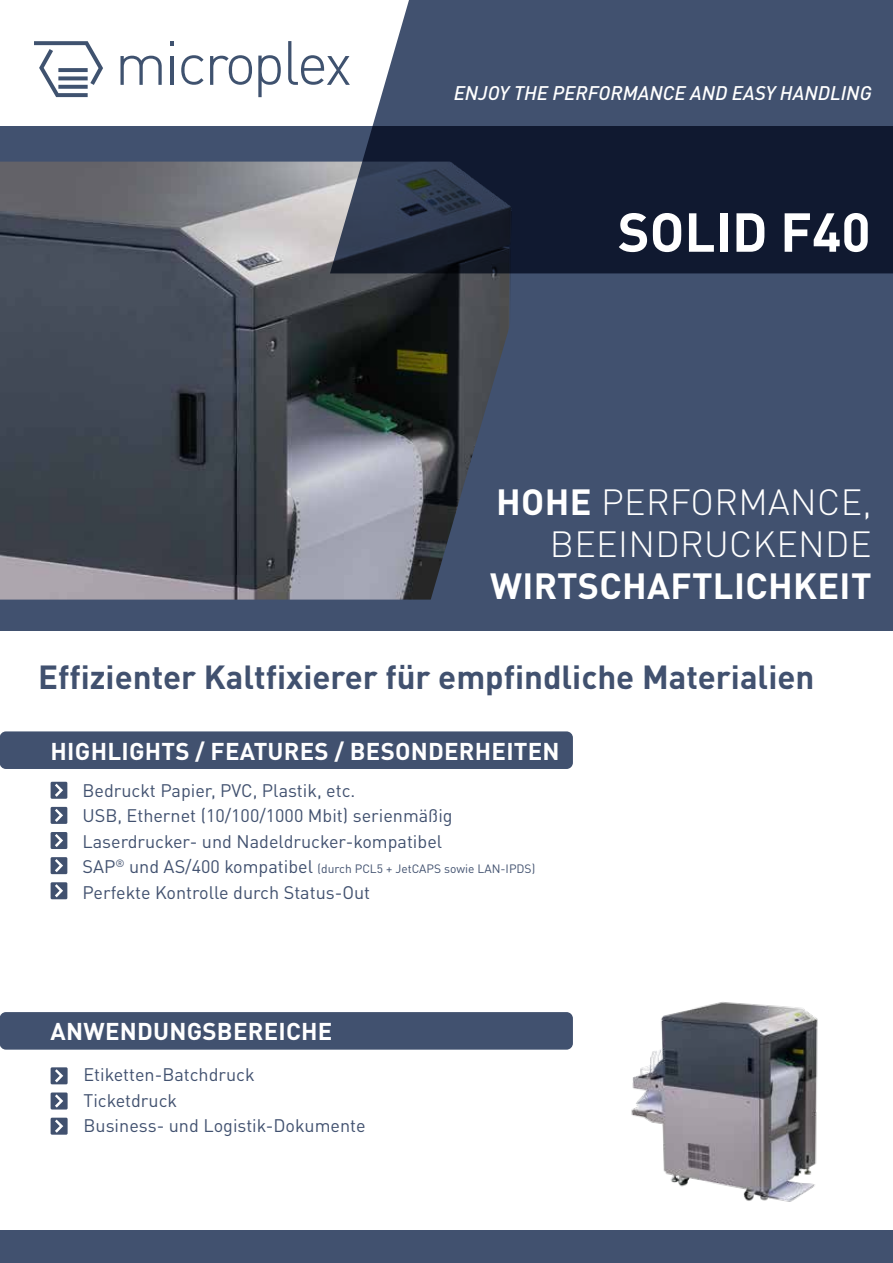
<style>
.page{position:relative;width:893px;height:1263px;background:#fff}
.page>*{position:absolute;margin:0;border:0;box-sizing:border-box;transform-origin:0 0}
.t1{font:700 54px "DIN Pro";color:#fff}
.t2{font:300 36px/42px "DIN Pro";letter-spacing:.01em;color:#fff;text-align:right}
.t3{font:700 36px "DIN Pro";letter-spacing:.01em;color:#fff}
.t4{font:700 33px "DIN Pro";color:#41516f}
.t5{font:700 24px "DIN Pro";letter-spacing:.01em;color:#fff}
.t6{font:italic 500 19.5px "DIN Pro";color:#fff}
.t7{font:18px/25.5px "DIN Pro";color:#41516f}
.t8{font:12px "DIN Pro";color:#41516f}
.s1{font-weight:700}
.s2{font-size:18px}
</style>
<div class="page">
<svg style="left:120px;top:56px;width:42px;height:29px"></svg>
<svg style="left:170px;top:41px;width:4px;height:4px"></svg>
<hr style="left:170px;top:56px;width:4px;height:29px;background:#3f526f">
<svg style="left:181px;top:55px;width:23px;height:30px"></svg>
<svg style="left:210px;top:55px;width:42px;height:30px"></svg>
<svg style="left:258px;top:55px;width:23px;height:42px"></svg>
<svg style="left:288px;top:41px;width:42px;height:44px"></svg>
<svg style="left:34px;top:41px;width:69px;height:56px"></svg>
<svg style="left:58px;top:85px;width:30px;height:4px"></svg>
<svg style="left:58px;top:76px;width:30px;height:4px"></svg>
<svg style="left:58px;top:68px;width:30px;height:4px"></svg>
<div style="left:0;top:1230px;width:893px;height:33px;background:#41516f"></div>
<img style="left:631px;top:1002px;width:187px;height:200px">
<div style="left:51px;top:782px;width:16px;height:17px;background:#41516f"></div>
<svg style="left:55px;top:784px;width:8px;height:13px"></svg>
<div style="left:51px;top:807px;width:16px;height:17px;background:#41516f"></div>
<svg style="left:55px;top:809px;width:8px;height:13px"></svg>
<div style="left:51px;top:832px;width:16px;height:17px;background:#41516f"></div>
<svg style="left:55px;top:834px;width:8px;height:13px"></svg>
<div style="left:51px;top:857px;width:16px;height:17px;background:#41516f"></div>
<svg style="left:55px;top:859px;width:8px;height:13px"></svg>
<div style="left:51px;top:882px;width:16px;height:17px;background:#41516f"></div>
<svg style="left:55px;top:884px;width:8px;height:13px"></svg>
<div style="left:0;top:731px;width:573px;height:38px;background:#41516f;border-radius:6px"></div>
<div style="left:51px;top:1067px;width:17px;height:17px;background:#41516f"></div>
<svg style="left:55px;top:1069px;width:8px;height:13px"></svg>
<div style="left:51px;top:1092px;width:17px;height:17px;background:#41516f"></div>
<svg style="left:55px;top:1094px;width:8px;height:13px"></svg>
<div style="left:51px;top:1118px;width:17px;height:17px;background:#41516f"></div>
<svg style="left:55px;top:1119px;width:8px;height:14px"></svg>
<div style="left:0;top:1012px;width:573px;height:38px;background:#41516f;border-radius:6px"></div>
<div style="left:0;top:126px;width:893px;height:505px;background:#41516f"></div>
<img style="left:0;top:162px;width:557px;height:438px">
<svg style="left:330px;top:0;width:563px;height:273px;background:#344058"></svg>
<p class="t6" style="left:454px;top:78px;width:419px">ENJOY THE PERFORMANCE AND EASY HANDLING</p>
<h1 class="t1" style="left:618px;top:190px;width:254px">SOLID F40</h1>
<h2 class="t2" style="left:496px;top:478px;width:377px"><span class="s1">HOHE</span> PERFORMANCE,<br>BEEINDRUCKENDE</h2>
<h2 class="t3" style="left:490px;top:557px;width:383px">WIRTSCHAFTLICHKEIT</h2>
<h3 class="t4" style="left:38px;top:651px;width:778px">Effizienter Kaltfixierer für empfindliche Materialien</h3>
<h3 class="t5" style="left:51px;top:732px;width:511px">HIGHLIGHTS / FEATURES / BESONDERHEITEN</h3>
<p class="t7" style="left:82px;top:776px;width:372px">Bedruckt Papier, PVC, Plastik, etc.<br>USB, Ethernet (10/100/1000 Mbit) serienmäßig<br>Laserdrucker- und Nadeldrucker-kompatibel</p>
<p class="t8" style="left:82px;top:859px;width:454px"><span class="s2">SAP</span><sup>®</sup> <span class="s2">und AS/400 kompatibel</span> (durch PCL5 + JetCAPS sowie LAN-IPDS)</p>
<p class="t7" style="left:82px;top:878px;width:289px">Perfekte Kontrolle durch Status-Out</p>
<h3 class="t5" style="left:51px;top:1013px;width:283px">ANWENDUNGSBEREICHE</h3>
<p class="t7" style="left:84px;top:1061px;width:284px">Etiketten-Batchdruck<br>Ticketdruck<br>Business- und Logistik-Dokumente</p>
</div>
